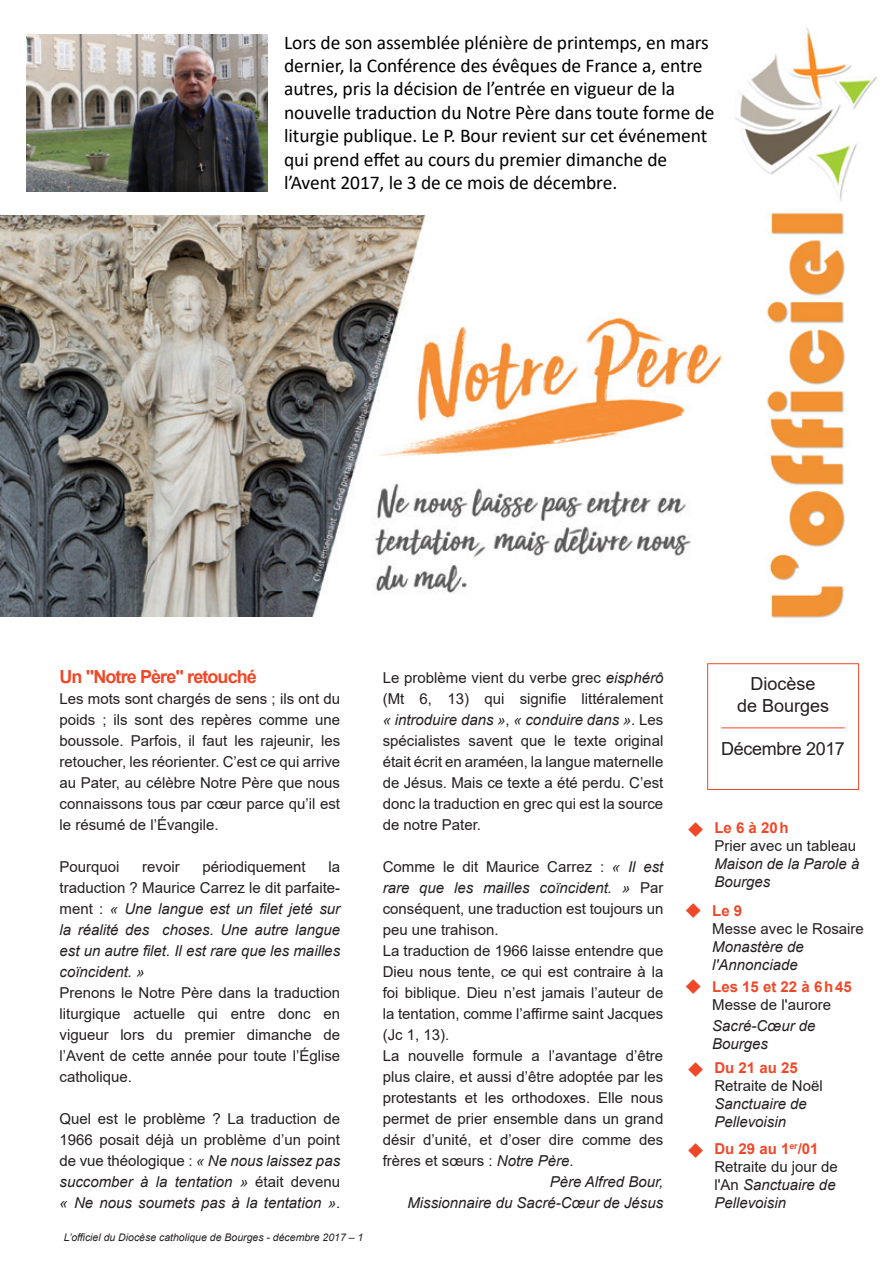
<style>
.page{position:relative;width:893px;height:1263px;background:#fff}
.page>*{position:absolute;margin:0;border:0;box-sizing:border-box;transform-origin:0 0}
.chapo_de_la_Une{font:19.5px/23.4px "Calibri";letter-spacing:-.005em;color:#000}
.t1{font:700 18px "Arial";letter-spacing:-.05em;color:#ef4829}
.t2{font:18px/21.6px "Arial";color:#231f20;text-align:center}
.t3{font:18px "Arial";letter-spacing:-.02em;color:#231f20}
.texte{font:15px/21px "Arial";color:#231f20;text-align:justify}
.texte-2{font:italic 15px/18px "Arial";color:#231f20}
.t4{font:700 15px "Arial";color:#ef4829}
.t5{font:italic 10.5px "Arial";color:#231f20}
.s1{font-style:normal}
.s2{font-style:italic}
</style>
<div class="page">
<div style="left:707px;top:663px;width:152px;height:127px;border:1px solid #ef4829"></div>
<hr style="left:721px;top:727px;width:124px;height:1px;background:#ef4829">
<img style="left:0;top:216px;width:722px;height:400px">
<img style="left:735px;top:27px;width:143px;height:591px">
<img style="left:27px;top:34px;width:241px;height:157px">
<p class="chapo_de_la_Une" style="left:284px;top:30px;width:432px">Lors de son assemblée plénière de printemps, en mars dernier, la Conférence des évêques de France a, entre autres, pris la décision de l’entrée en vigueur de la nouvelle traduction du Notre Père dans toute forme de liturgie publique. Le P. Bour revient sur cet événement qui prend effet au cours du premier dimanche de l’Avent 2017, le 3 de ce mois de décembre.</p>
<p class="t1" style="left:60px;top:664px;width:199px">Un "Notre Père" retouché</p>
<p class="texte" style="left:60px;top:688px;width:282px">Les mots sont chargés de sens ; ils ont du poids ; ils sont des repères comme une boussole. Parfois, il faut les rajeunir, les retoucher, les réorienter. C’est ce qui arrive au Pater, au célèbre Notre Père que nous connaissons tous par cœur parce qu’il est le résumé de l’Évangile.</p>
<p class="texte" style="left:60px;top:856px;width:62px">Pourquoi</p>
<p class="texte" style="left:142px;top:856px;width:39px">revoir</p>
<p class="texte" style="left:202px;top:856px;width:105px">périodiquement</p>
<p class="texte-2" style="left:60px;top:856px;width:282px;line-height:21px;text-align:justify;text-indent:269px"><span class="s1">la traduction ? Maurice Carrez le dit parfaite&shy;ment :</span> « Une langue est un filet jeté sur la réalité des choses. Une autre langue est un autre filet. Il est rare que les mailles coïncident. »</p>
<p class="texte" style="left:60px;top:982px;width:282px">Prenons le Notre Père dans la traduction liturgique actuelle qui entre donc en vigueur lors du premier dimanche de l’Avent de cette année pour toute l’Église catholique.</p>
<p class="texte" style="left:60px;top:1108px;width:282px">Quel est le problème ? La traduction de 1966 posait déjà un problème d’un point de vue théologique : <span class="s2">« Ne nous laissez pas succomber à la tentation »</span> était devenu <span class="s2">« Ne nous soumets pas à la tentation »</span>.</p>
<p class="t5" style="left:64px;top:1230px;width:301px">L’officiel du Diocèse catholique de Bourges - décembre 2017 – 1</p>
<p class="texte" style="left:383px;top:667px;width:282px">Le problème vient du verbe grec <span class="s2">eisphérô </span>(Mt 6, 13) qui signifie littéralement <span class="s2">« introduire dans »</span>, <span class="s2">« conduire dans »</span>. Les spécialistes savent que le texte original était écrit en araméen, la langue maternelle de Jésus. Mais ce texte a été perdu. C’est donc la traduction en grec qui est la source de notre Pater.</p>
<p class="texte" style="left:383px;top:856px;width:282px">Comme le dit Maurice Carrez : <span class="s2">« Il est rare que les mailles coïncident. »</span> Par conséquent, une traduction est toujours un peu une trahison.</p>
<p class="texte" style="left:383px;top:940px;width:282px">La traduction de 1966 laisse entendre que Dieu nous tente, ce qui est contraire à la foi biblique. Dieu n’est jamais l’auteur de la tentation, comme l’affirme saint Jacques (Jc 1, 13).</p>
<p class="texte" style="left:383px;top:1045px;width:282px">La nouvelle formule a l’avantage d’être plus claire, et aussi d’être adoptée par les protestants et les orthodoxes. Elle nous permet de prier ensemble dans un grand désir d’unité, et d’oser dire comme des frères et sœurs : <span class="s2">Notre Père</span>.</p>
<p class="texte-2" style="left:550px;top:1173px;width:115px">Père Alfred Bour,</p>
<p class="texte-2" style="left:407px;top:1194px;width:257px">Missionnaire du Sacré-Cœur de Jésus</p>
<p class="t2" style="left:737px;top:673px;width:94px">Diocèse<br>de Bourges</p>
<p class="t3" style="left:721px;top:736px;width:125px">Décembre 2017</p>
<p class="t4" style="left:714px;top:817px;width:76px">Le 6 à 20h</p>
<p class="texte" style="left:714px;top:835px;width:143px">Prier avec un tableau</p>
<p class="texte-2" style="left:714px;top:855px;width:147px">Maison de la Parole à<br>Bourges</p>
<p class="t4" style="left:712px;top:900px;width:32px">Le 9</p>
<p class="texte-2" style="left:712px;top:919px;width:153px"><span class="s1">Messe avec le Rosaire<br></span>Monastère de l'Annonciade</p>
<p class="t4" style="left:712px;top:976px;width:141px">Les 15 et 22 à 6h45</p>
<p class="texte" style="left:712px;top:994px;width:120px">Messe de l'aurore<br><span class="s2">Sacré-Cœur de</span></p>
<p class="texte-2" style="left:712px;top:1035px;width:57px">Bourges</p>
<p class="t4" style="left:714px;top:1057px;width:85px">Du 21 au 25</p>
<p class="texte" style="left:714px;top:1075px;width:110px">Retraite de Noël</p>
<p class="texte-2" style="left:714px;top:1095px;width:94px">Sanctuaire de<br>Pellevoisin</p>
<p class="t4" style="left:714px;top:1138px;width:106px">Du 29 au 1<sup>er</sup>/01</p>
<p class="texte-2" style="left:714px;top:1158px;width:125px"><span class="s1">Retraite du jour de l'An</span> Sanctuaire de<br>Pellevoisin</p>
</div>
